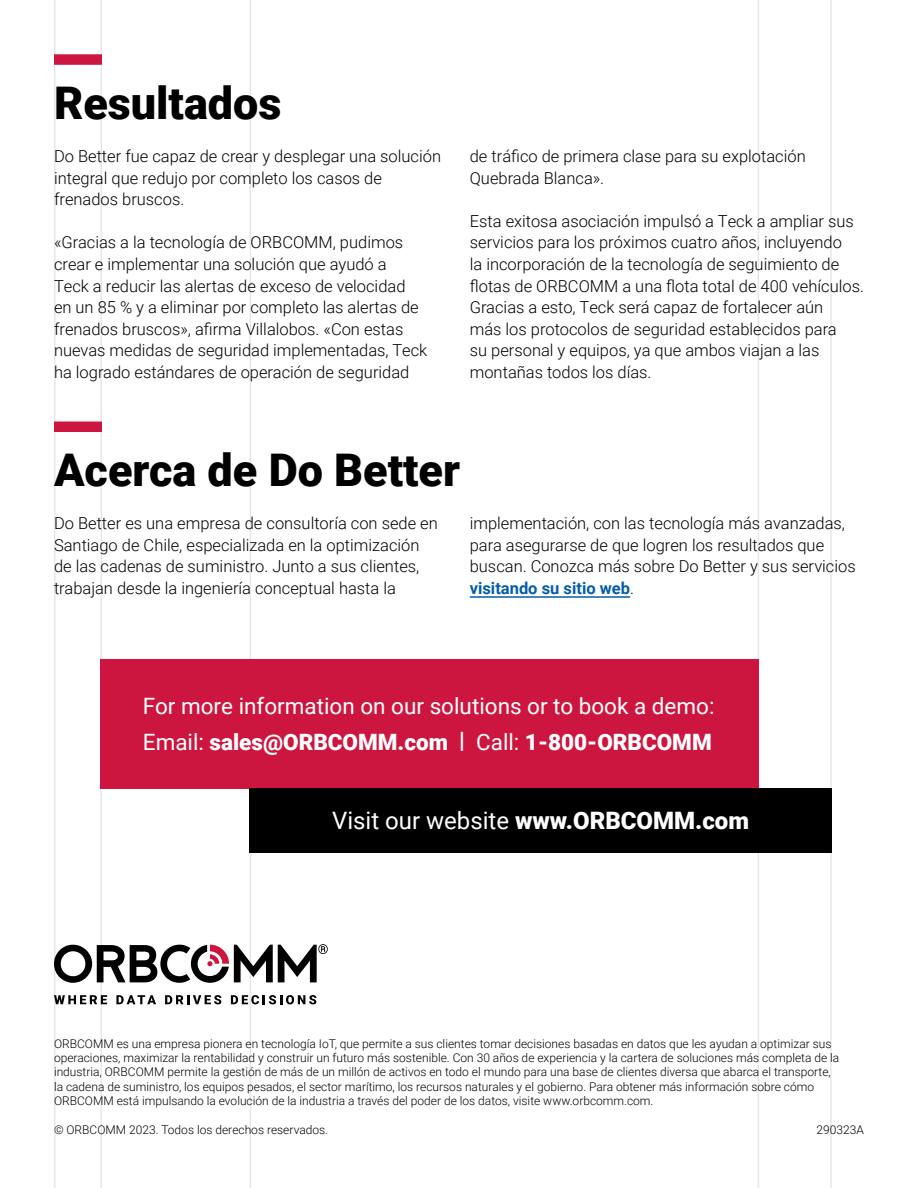
<style>
.page{position:relative;width:918px;height:1188px;background:#fff}
.page>*{position:absolute;margin:0;border:0;box-sizing:border-box;transform-origin:0 0}
.t1{font:900 45px "Roboto";color:#000}
.t2{font:24px "Roboto";color:#fff}
.t3{font:22.5px/36px "Roboto";color:#fff}
.t4{font:300 16.5px/21.6px "Roboto";color:#000}
.t5{font:300 12px/14.4px "Roboto";color:#000}
.s1{font-weight:700;color:#035ca9}
.s2{font-weight:900}
</style>
<div class="page">
<hr style="left:54px;top:0;width:2px;height:1188px;background:#000">
<hr style="left:101px;top:0;width:1px;height:1188px;background:#000">
<hr style="left:250px;top:0;width:1px;height:1188px;background:#000">
<hr style="left:758px;top:0;width:1px;height:1188px;background:#000">
<hr style="left:830px;top:0;width:2px;height:1188px;background:#000">
<div style="left:101px;top:659px;width:658px;height:129px;background:#cd163f"></div>
<div style="left:250px;top:788px;width:582px;height:65px;background:#000"></div>
<div style="left:54px;top:54px;width:48px;height:11px;background:#cd163f"></div>
<div style="left:54px;top:422px;width:48px;height:10px;background:#cd163f"></div>
<hr style="left:470px;top:596px;width:160px;height:2px;background:#035ca9">
<svg style="left:54px;top:944px;width:274px;height:39px"></svg>
<svg style="left:54px;top:995px;width:53px;height:9px"></svg>
<svg style="left:116px;top:995px;width:40px;height:9px"></svg>
<svg style="left:165px;top:995px;width:56px;height:9px"></svg>
<svg style="left:231px;top:995px;width:85px;height:9px"></svg>
<h1 class="t1" style="left:54px;top:71px;width:229px">Resultados</h1>
<p class="t4" style="left:54px;top:145px;width:389px">Do Better fue capaz de crear y desplegar una solución integral que redujo por completo los casos de frenados bruscos.</p>
<p class="t4" style="left:54px;top:231px;width:375px">«Gracias a la tecnología de ORBCOMM, pudimos crear e implementar una solución que ayudó a<br>Teck a reducir las alertas de exceso de velocidad<br>en un 85 % y a eliminar por completo las alertas de frenados bruscos», afirma Villalobos. «Con estas nuevas medidas de seguridad implementadas, Teck ha logrado estándares de operación de seguridad</p>
<p class="t4" style="left:470px;top:145px;width:338px">de tráfico de primera clase para su explotación<br>Quebrada Blanca».</p>
<p class="t4" style="left:470px;top:210px;width:396px">Esta exitosa asociación impulsó a Teck a ampliar sus servicios para los próximos cuatro años, incluyendo<br>la incorporación de la tecnología de seguimiento de flotas de ORBCOMM a una flota total de 400 vehículos.<br>Gracias a esto, Teck será capaz de fortalecer aún<br>más los protocolos de seguridad establecidos para<br>su personal y equipos, ya que ambos viajan a las montañas todos los días.</p>
<h1 class="t1" style="left:54px;top:438px;width:408px">Acerca de Do Better</h1>
<p class="t4" style="left:54px;top:512px;width:385px">Do Better es una empresa de consultoría con sede en Santiago de Chile, especializada en la optimización de las cadenas de suministro. Junto a sus clientes, trabajan desde la ingeniería conceptual hasta la</p>
<p class="t4" style="left:470px;top:512px;width:387px">implementación, con las tecnología más avanzadas, para asegurarse de que logren los resultados que buscan. Conozca más sobre Do Better y sus servicios <span class="s1">visitando su sitio web</span>.</p>
<h3 class="t3" style="left:143px;top:687px;width:573px">For more information on our solutions or to book a demo:<br>Email: <span class="s2">sales@ORBCOMM.com |</span> Call: <span class="s2">1-800-ORBCOMM</span></h3>
<h2 class="t2" style="left:332px;top:804px;width:418px">Visit our website <span class="s2">www.ORBCOMM.com</span></h2>
<p class="t5" style="left:54px;top:1036px;width:787px">ORBCOMM es una empresa pionera en tecnología IoT, que permite a sus clientes tomar decisiones basadas en datos que les ayudan a optimizar sus operaciones, maximizar la rentabilidad y construir un futuro más sostenible. Con 30 años de experiencia y la cartera de soluciones más completa de la industria, ORBCOMM permite la gestión de más de un millón de activos en todo el mundo para una base de clientes diversa que abarca el transporte, la cadena de suministro, los equipos pesados, el sector marítimo, los recursos naturales y el gobierno. Para obtener más información sobre cómo ORBCOMM está impulsando la evolución de la industria a través del poder de los datos, visite www.orbcomm.com.</p>
<p class="t5" style="left:54px;top:1122px;width:276px">© ORBCOMM 2023. Todos los derechos reservados.</p>
<p class="t5" style="left:817px;top:1122px;width:49px">290323A</p>
</div>
